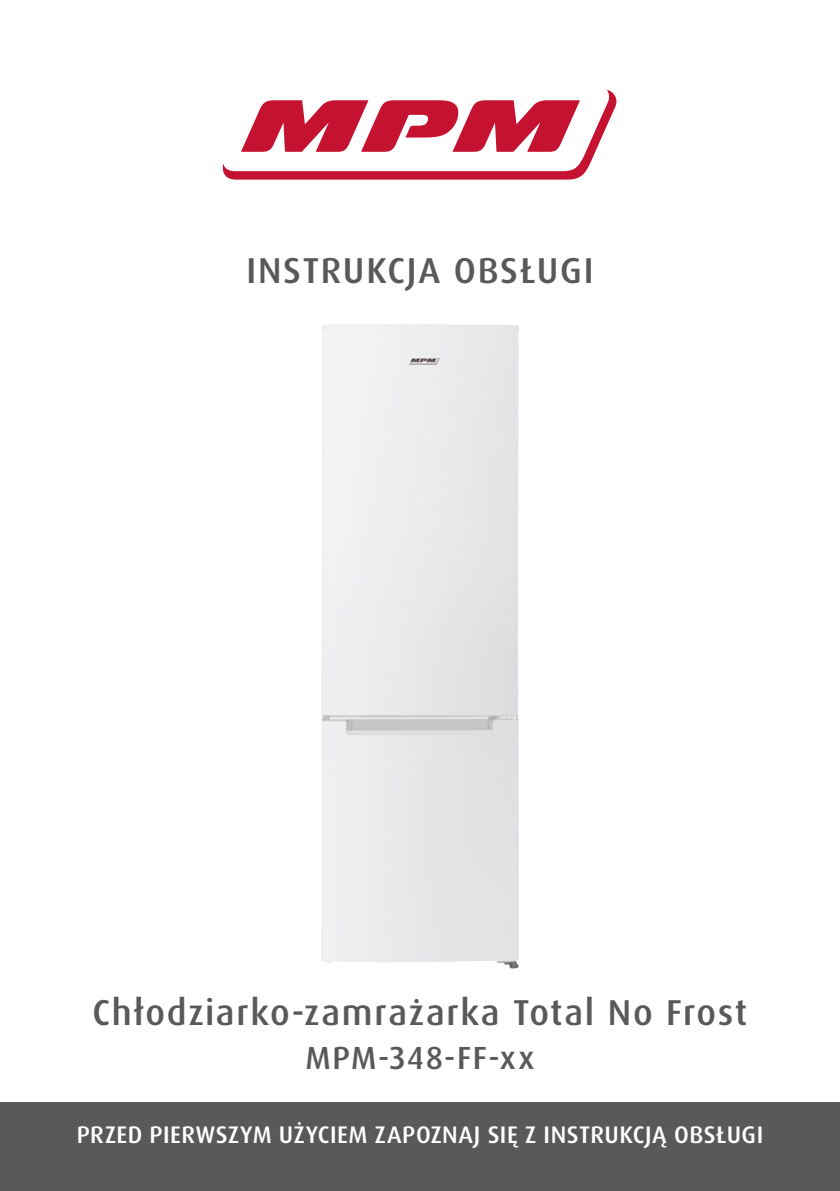
<style>
.page{position:relative;width:840px;height:1191px;background:#fff}
.page>*{position:absolute;margin:0;border:0;box-sizing:border-box;transform-origin:0 0}
.t1{font:500 36px "Dax Pro";letter-spacing:.045em;color:#58595b}
.t2{font:500 32px "Dax Pro";letter-spacing:.055em;color:#58595b}
.t3{font:500 24px "Dax Pro";letter-spacing:.02em;color:#fff}
</style>
<div class="page">
<div style="left:0;top:1102px;width:839px;height:89px;background:#58595b"></div>
<svg style="left:222px;top:90px;width:395px;height:90px"></svg>
<img style="left:321px;top:324px;width:198px;height:645px">
<p class="t1" style="left:246px;top:247px;width:348px">INSTRUKCJA OBSŁUGI</p>
<p class="t1" style="left:93px;top:989px;width:656px">Chłodziarko-zamrażarka Total No Frost</p>
<p class="t2" style="left:305px;top:1037px;width:230px">MPM-348-FF-xx</p>
<p class="t3" style="left:77px;top:1119px;width:687px">PRZED PIERWSZYM UŻYCIEM ZAPOZNAJ SIĘ Z INSTRUKCJĄ OBSŁUGI</p>
</div>
